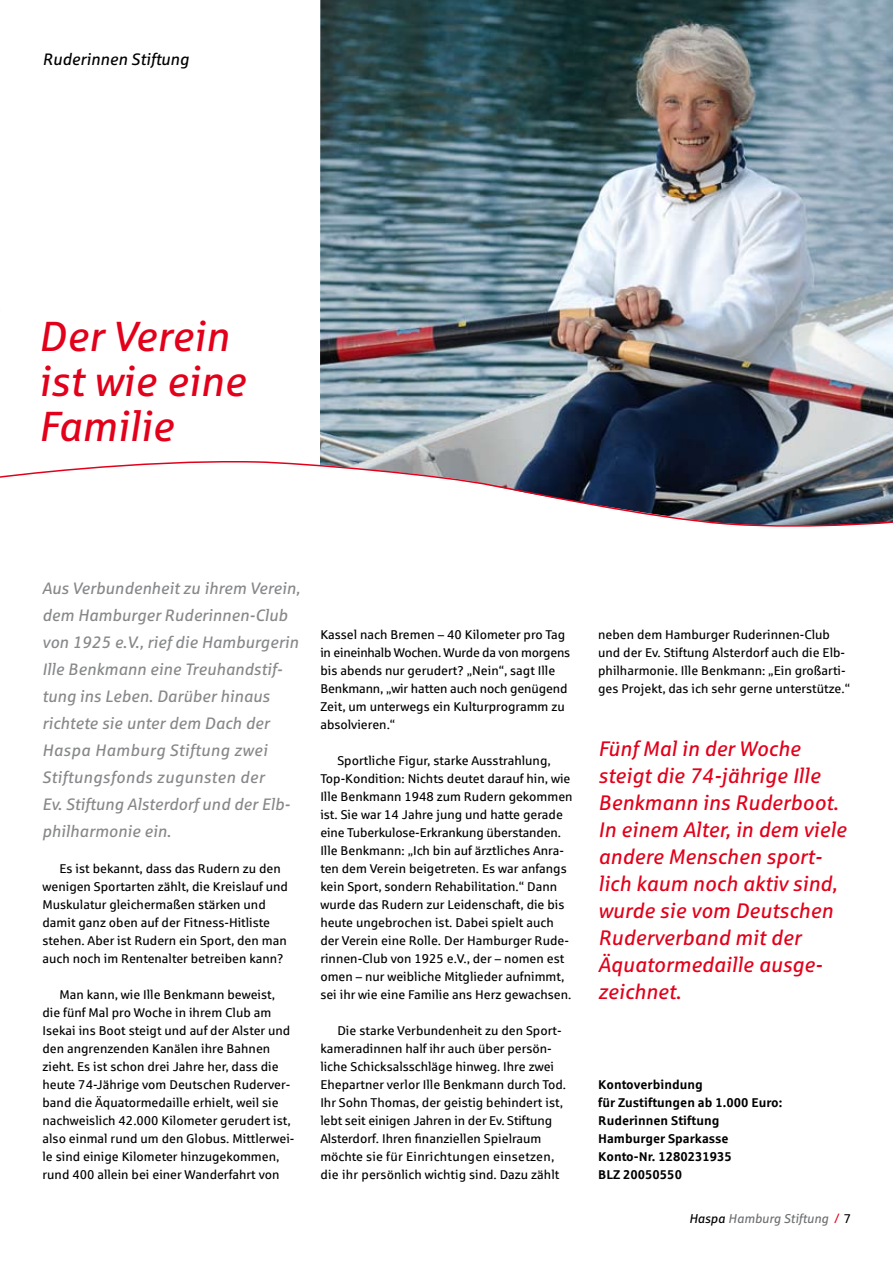
<style>
.page{position:relative;width:893px;height:1263px;background:#fff}
.page>*{position:absolute;margin:0;border:0;box-sizing:border-box;transform-origin:0 0}
.t1{font:italic 42px/45px "Sparkasse Rg";color:#e2001a}
.t2{font:italic 21px/27px "Sparkasse Rg";color:#e2001a}
.t3{font:italic 16.5px/27px "Sparkasse Rg";color:#87888a}
.t4{font:italic 16.5px "Sparkasse Rg";color:#000}
.t5{font:12.75px/18px "Sparkasse Rg";color:#000}
.t6{font:700 12.75px/18px "Sparkasse Rg";color:#000}
.t7{font:italic 12.75px "Sparkasse Rg";color:#707173}
.s1{color:#000}
.s2{color:#e2001a}
.s3{font-style:normal;color:#000}
</style>
<div class="page">
<img style="left:320px;top:0;width:573px;height:458px">
<svg style="left:0;top:458px;width:893px;height:69px"></svg>
<p class="t4" style="left:43px;top:50px;width:148px">Ruderinnen Stiftung</p>
<h1 class="t1" style="left:38px;top:313px;width:209px">Der Verein ist wie eine<br>Familie</h1>
<p class="t3" style="left:42px;top:574px;width:259px">Aus Verbundenheit zu ihrem Verein, dem Hamburger Ruderinnen-Club von 1925 e.V., rief die Hamburgerin<br>Ille Benkmann eine Treuhandstif&shy;tung ins Leben. Darüber hinaus richtete sie unter dem Dach der<br>Haspa Hamburg Stiftung zwei<br>Stiftungsfonds zugunsten der<br>Ev. Stiftung Alsterdorf und der Elb&shy;philharmonie ein.</p>
<p class="t5" style="left:43px;top:859px;width:247px;text-indent:17px">Es ist bekannt, dass das Rudern zu den wenigen Sportarten zählt, die Kreislauf und Muskulatur gleichermaßen stärken und damit ganz oben auf der Fitness-Hitliste stehen. Aber ist Rudern ein Sport, den man auch noch im Rentenalter betreiben kann?</p>
<p class="t5" style="left:43px;top:985px;width:254px;text-indent:17px">Man kann, wie Ille Benkmann beweist, die fünf Mal pro Woche in ihrem Club am Isekai ins Boot steigt und auf der Alster und den angrenzenden Kanälen ihre Bahnen zieht. Es ist schon drei Jahre her, dass die heute 74-Jährige vom Deutschen Ruderver&shy;band die Äquatormedaille erhielt, weil sie nachweislich 42.000 Kilometer gerudert ist, also einmal rund um den Globus. Mittlerwei&shy;le sind einige Kilometer hinzugekommen, rund 400 allein bei einer Wanderfahrt von</p>
<p class="t5" style="left:320px;top:625px;width:251px">Kassel nach Bremen – 40 Kilometer pro Tag in eineinhalb Wochen. Wurde da von morgens bis abends nur gerudert? „Nein“, sagt Ille Benkmann, „wir hatten auch noch genügend Zeit, um unterwegs ein Kulturprogramm zu absolvieren.“</p>
<p class="t5" style="left:320px;top:751px;width:254px;text-indent:17px">Sportliche Figur, starke Ausstrahlung, Top-Kondition: Nichts deutet darauf hin, wie Ille Benkmann 1948 zum Rudern gekommen ist. Sie war 14 Jahre jung und hatte gerade eine Tuberkulose-Erkrankung überstanden.<br>Ille Benkmann: „Ich bin auf ärztliches Anra&shy;ten dem Verein beigetreten. Es war anfangs kein Sport, sondern Rehabilitation.“ Dann wurde das Rudern zur Leidenschaft, die bis heute ungebrochen ist. Dabei spielt auch der Verein eine Rolle. Der Hamburger Rude&shy;rinnen-Club von 1925 e.V., der – nomen est omen – nur weibliche Mitglieder aufnimmt, sei ihr wie eine Familie ans Herz gewachsen.</p>
<p class="t5" style="left:320px;top:1021px;width:247px;text-indent:17px">Die starke Verbundenheit zu den Sport&shy;kameradinnen half ihr auch über persön&shy;liche Schicksalsschläge hinweg. Ihre zwei Ehepartner verlor Ille Benkmann durch Tod.<br>Ihr Sohn Thomas, der geistig behindert ist, lebt seit einigen Jahren in der Ev. Stiftung Alsterdorf. Ihren finanziellen Spielraum möchte sie für Einrichtungen einsetzen, die ihr persönlich wichtig sind. Dazu zählt</p>
<p class="t5" style="left:598px;top:625px;width:253px">neben dem Hamburger Ruderinnen-Club und der Ev. Stiftung Alsterdorf auch die Elb&shy;philharmonie. Ille Benkmann: „Ein großarti&shy;ges Projekt, das ich sehr gerne unterstütze.“</p>
<h2 class="t2" style="left:598px;top:735px;width:250px">Fünf Mal in der Woche steigt die 74-jährige Ille<br>Benkmann ins Ruderboot.<br>In einem Alter, in dem viele andere Menschen sport&shy;lich kaum noch aktiv sind, wurde sie vom Deutschen<br>Ruderverband mit der<br>Äquatormedaille ausge&shy;zeichnet.</h2>
<p class="t6" style="left:598px;top:1075px;width:186px">Kontoverbindung<br>für Zustiftungen ab 1.000 Euro:<br>Ruderinnen Stiftung<br>Hamburger Sparkasse<br>Konto-Nr. 1280231935<br>BLZ 20050550</p>
<p class="t7" style="left:689px;top:1211px;width:164px"><span class="s1">Haspa</span> Hamburg Stiftung <span class="s2">/</span> <span class="s3">7</span></p>
</div>
